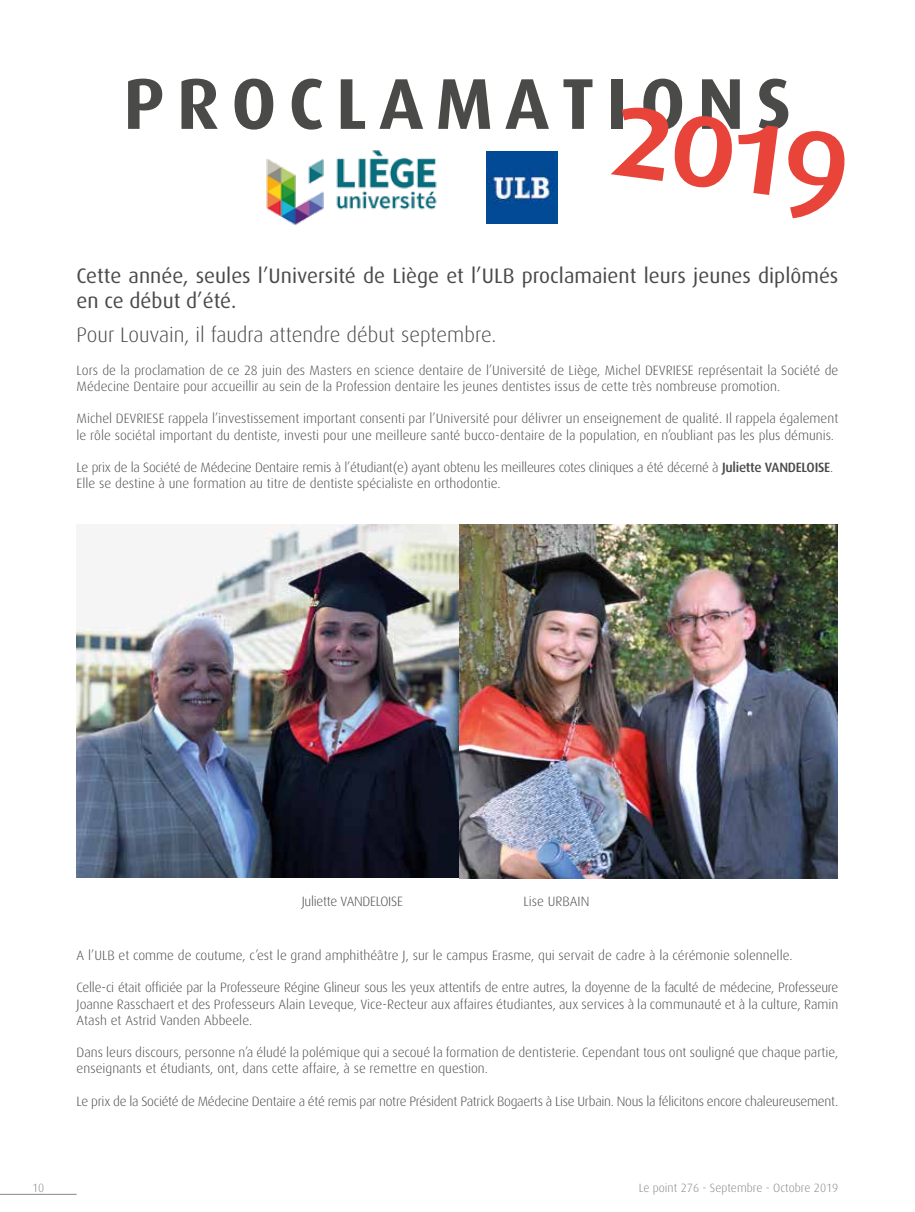
<style>
.page{position:relative;width:915px;height:1212px;background:#fff}
.page>*{position:absolute;margin:0;border:0;box-sizing:border-box;transform-origin:0 0}
.t1{font:127.5px "Dax Medium Caps";color:#e84439}
.t2{font:700 72px "Dax";color:#4a4a49}
.t3{font:21px/25.2px "Dax";color:#4a4a49}
.t4{font:300 21px "Dax";color:#4a4a49}
.t5{font:300 13.5px/16.2px "Dax";color:#4a4a49}
.t6{font:300 13.5px/16.2px "Dax";letter-spacing:-.02em;color:#4a4a49}
.t7{font:300 12px "Dax";color:#878787}
.s1{font-weight:500}
</style>
<div class="page">
<hr style="left:0;top:1194px;width:77px;height:1px;background:#878787">
<img style="left:77px;top:524px;width:382px;height:354px">
<img style="left:266px;top:150px;width:171px;height:75px">
<img style="left:486px;top:152px;width:71px;height:71px">
<img style="left:459px;top:524px;width:378px;height:355px">
<h2 class="t2" style="left:123px;top:63px;width:669px">P R O C L A M A T I O N S</h2>
<h1 class="t1" style="left:621px;top:60px;width:241px;rotate:7deg">2019</h1>
<h3 class="t3" style="left:77px;top:263px;width:763px">Cette année, seules l’Université de Liège et l’ULB proclamaient leurs jeunes diplômés en ce début d’été.</h3>
<h3 class="t4" style="left:77px;top:324px;width:421px">Pour Louvain, il faudra attendre début septembre.</h3>
<p class="t5" style="left:77px;top:362px;width:763px">Lors de la proclamation de ce 28 juin des Masters en science dentaire de l’Université de Liège, Michel DEVRIESE représentait la Société de<br>Médecine Dentaire pour accueillir au sein de la Profession dentaire les jeunes dentistes issus de cette très nombreuse promotion.</p>
<p class="t5" style="left:77px;top:411px;width:763px">Michel DEVRIESE rappela l’investissement important consenti par l’Université pour délivrer un enseignement de qualité. Il rappela également le rôle sociétal important du dentiste, investi pour une meilleure santé bucco-dentaire de la population, en n’oubliant pas les plus démunis.</p>
<p class="t6" style="left:77px;top:459px;width:757px">Le prix de la Société de Médecine Dentaire remis à l’étudiant(e) ayant obtenu les meilleures cotes cliniques a été décerné à <span class="s1">Juliette VANDELOISE</span>.<br>Elle se destine à une formation au titre de dentiste spécialiste en orthodontie.</p>
<p class="t6" style="left:301px;top:893px;width:103px">Juliette VANDELOISE</p>
<p class="t5" style="left:523px;top:893px;width:67px">Lise URBAIN</p>
<p class="t5" style="left:77px;top:947px;width:717px">A l’ULB et comme de coutume, c’est le grand amphithéâtre J, sur le campus Erasme, qui servait de cadre à la cérémonie solennelle.</p>
<p class="t5" style="left:77px;top:980px;width:763px;text-align:justify">Celle-ci était officiée par la Professeure Régine Glineur sous les yeux attentifs de entre autres, la doyenne de la faculté de médecine, Professeure Joanne Rasschaert et des Professeurs Alain Leveque, Vice-Recteur aux affaires étudiantes, aux services à la communauté et à la culture, Ramin Atash et Astrid Vanden Abbeele.</p>
<p class="t5" style="left:77px;top:1045px;width:763px">Dans leurs discours, personne n’a éludé la polémique qui a secoué la formation de dentisterie. Cependant tous ont souligné que chaque partie, enseignants et étudiants, ont, dans cette affaire, à se remettre en question.</p>
<p class="t6" style="left:77px;top:1093px;width:763px">Le prix de la Société de Médecine Dentaire a été remis par notre Président Patrick Bogaerts à Lise Urbain. Nous la félicitons encore chaleureusement.</p>
<p class="t7" style="left:32px;top:1181px;width:14px">10</p>
<p class="t7" style="left:638px;top:1181px;width:201px">Le point 276 - Septembre - Octobre 2019</p>
</div>
